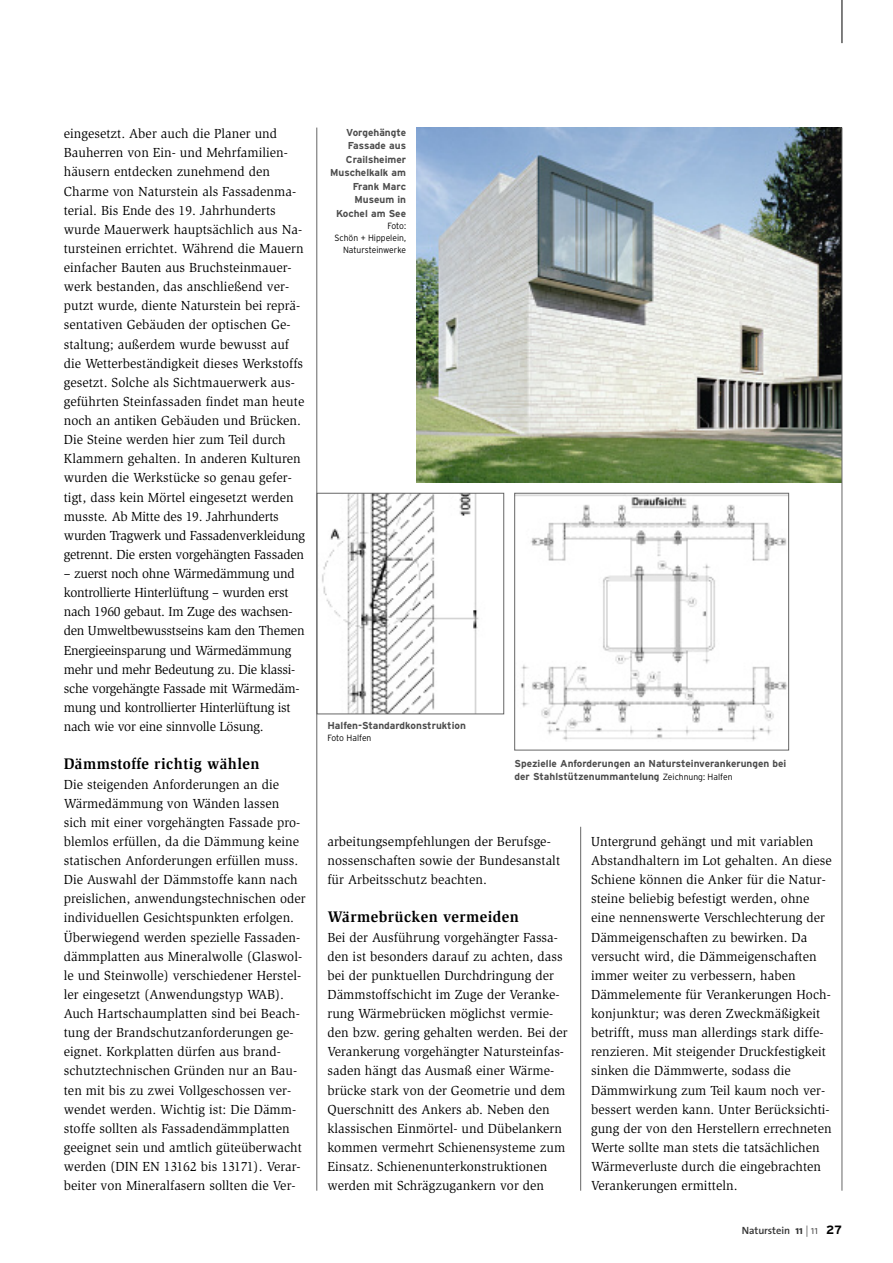
<style>
.page{position:relative;width:893px;height:1263px;background:#fff}
.page>*{position:absolute;margin:0;border:0;box-sizing:border-box;transform-origin:0 0}
.t1{font:700 15.75px "Slimbach Std";letter-spacing:.025em;color:#000;scale:.95 1}
.t2{font:13.5px/19.2px "Slimbach Std";letter-spacing:.005em;color:#000}
.t3{font:13.5px/19.2px "Slimbach Std";letter-spacing:-.015em;color:#000}
.t4{font:600 10.5px "The Sans";letter-spacing:-.005em;color:#333}
.t5{font:700 10.05px/13.5px "Interstate";color:#4d4d4d}
.t6{font:300 9px/12px "Interstate";color:#000;text-align:right;scale:.95 1}
.s1{font-weight:300;font-size:9px;color:#000}
.s2{font-weight:700;font-size:11.25px}
.s3{font-weight:300;font-size:11.25px}
.s4{font-family:"Interstate";font-weight:700;font-size:12px;color:#000}
</style>
<div class="page">
<img style="left:322px;top:495px;width:157px;height:217px">
<div style="left:317px;top:493px;width:187px;height:221px;border:1px solid #666"></div>
<img style="left:417px;top:128px;width:425px;height:354px">
<hr style="left:842px;top:0;width:1px;height:43px;background:#000">
<hr style="left:317px;top:128px;width:1px;height:1063px;background:#666">
<hr style="left:580px;top:827px;width:1px;height:364px;background:#666">
<hr style="left:842px;top:128px;width:1px;height:1063px;background:#666">
<img style="left:516px;top:495px;width:271px;height:246px">
<div style="left:514px;top:493px;width:275px;height:257px;border:1px solid #666"></div>
<p class="t2" style="left:64px;top:125px;width:243px">eingesetzt. Aber auch die Planer und Bauherren von Ein- und Mehrfamilien&shy;häusern entdecken zunehmend den Charme von Naturstein als Fassadenma&shy;terial. Bis Ende des 19. Jahrhunderts wurde Mauerwerk hauptsächlich aus Na&shy;tursteinen errichtet. Während die Mauern einfacher Bauten aus Bruchsteinmauer&shy;werk bestanden, das anschließend ver&shy;putzt wurde, diente Naturstein bei reprä&shy;sentativen Gebäuden der optischen Ge&shy;staltung; außerdem wurde bewusst auf die Wetterbeständigkeit dieses Werkstoffs gesetzt. Solche als Sichtmauerwerk aus&shy;geführten Steinfassaden findet man heute noch an antiken Gebäuden und Brücken.<br>Die Steine werden hier zum Teil durch Klammern gehalten. In anderen Kulturen wurden die Werkstücke so genau gefer&shy;tigt, dass kein Mörtel eingesetzt werden musste. Ab Mitte des 19. Jahrhunderts wurden Tragwerk und Fassadenverkleidung getrennt. Die ersten vorgehängten Fassaden</p>
<p class="t3" style="left:64px;top:565px;width:242px">– zuerst noch ohne Wärmedämmung und kontrollierte Hinterlüftung – wurden erst nach 1960 gebaut. Im Zuge des wachsen&shy;den Umweltbewusstseins kam den Themen Energieeinsparung und Wärmedämmung mehr und mehr Bedeutung zu. Die klassi&shy;sche vorgehängte Fassade mit Wärmedäm&shy;mung und kontrollierter Hinterlüftung ist nach wie vor eine sinnvolle Lösung.</p>
<p class="t1" style="left:64px;top:758px;width:208px">Dämmstoffe richtig wählen</p>
<p class="t2" style="left:64px;top:775px;width:243px">Die steigenden Anforderungen an die Wärmedämmung von Wänden lassen<br>sich mit einer vorgehängten Fassade pro&shy;blemlos erfüllen, da die Dämmung keine statischen Anforderungen erfüllen muss.<br>Die Auswahl der Dämmstoffe kann nach preislichen, anwendungstechnischen oder individuellen Gesichtspunkten erfolgen.<br>Überwiegend werden spezielle Fassaden&shy;dämmplatten aus Mineralwolle (Glaswol&shy;le und Steinwolle) verschiedener Herstel&shy;ler eingesetzt (Anwendungstyp WAB).<br>Auch Hartschaumplatten sind bei Beach&shy;tung der Brandschutzanforderungen ge&shy;eignet. Korkplatten dürfen aus brand&shy;schutztechnischen Gründen nur an Bau&shy;ten mit bis zu zwei Vollgeschossen ver&shy;wendet werden. Wichtig ist: Die Dämm&shy;stoffe sollten als Fassadendämmplatten geeignet sein und amtlich güteüberwacht werden (DIN EN 13162 bis 13171). Verar&shy;beiter von Mineralfasern sollten die Ver-</p>
<p class="t5" style="left:330px;top:125px;width:77px;text-align:right">Vorgehängte<br>Fassade aus<br>Crailsheimer<br>Muschelkalk am<br>Frank Marc<br>Museum in<br>Kochel am See</p>
<p class="t6" style="left:334px;top:219px;width:77px">Foto:<br>Schön + Hippelein,<br>Natursteinwerke</p>
<p class="t5" style="left:327px;top:718px;width:140px">Halfen-Standardkonstruktion</p>
<p class="t6" style="left:327px;top:731px;width:48px">Foto Halfen</p>
<p class="t5" style="left:514px;top:756px;width:273px">Spezielle Anforderungen an Natursteinverankerungen bei der Stahlstützenummantelung <span class="s1">Zeichnung: Halfen</span></p>
<p class="t2" style="left:327px;top:833px;width:234px">arbeitungsempfehlungen der Berufsge&shy;nossenschaften sowie der Bundesanstalt für Arbeitsschutz beachten.</p>
<p class="t1" style="left:327px;top:911px;width:203px">Wärmebrücken vermeiden</p>
<p class="t2" style="left:327px;top:928px;width:242px">Bei der Ausführung vorgehängter Fassa&shy;den ist besonders darauf zu achten, dass bei der punktuellen Durchdringung der Dämmstoffschicht im Zuge der Veranke&shy;rung Wärmebrücken möglichst vermie&shy;den bzw. gering gehalten werden. Bei der Verankerung vorgehängter Natursteinfas&shy;saden hängt das Ausmaß einer Wärme&shy;brücke stark von der Geometrie und dem Querschnitt des Ankers ab. Neben den klassischen Einmörtel- und Dübelankern kommen vermehrt Schienensysteme zum Einsatz. Schienenunterkonstruktionen werden mit Schrägzugankern vor den</p>
<p class="t2" style="left:591px;top:833px;width:242px">Untergrund gehängt und mit variablen Abstandhaltern im Lot gehalten. An diese Schiene können die Anker für die Natur&shy;steine beliebig befestigt werden, ohne eine nennenswerte Verschlechterung der Dämmeigenschaften zu bewirken. Da versucht wird, die Dämmeigenschaften immer weiter zu verbessern, haben Dämmelemente für Verankerungen Hoch&shy;konjunktur; was deren Zweckmäßigkeit betrifft, muss man allerdings stark diffe&shy;renzieren. Mit steigender Druckfestigkeit sinken die Dämmwerte, sodass die Dämmwirkung zum Teil kaum noch ver&shy;bessert werden kann. Unter Berücksichti&shy;gung der von den Herstellern errechneten Werte sollte man stets die tatsächlichen Wärmeverluste durch die eingebrachten Verankerungen ermitteln.</p>
<p class="t4" style="left:742px;top:1226px;width:102px">Naturstein <span class="s2">11</span> <span class="s3">| 11</span> <span class="s4">27</span></p>
</div>
